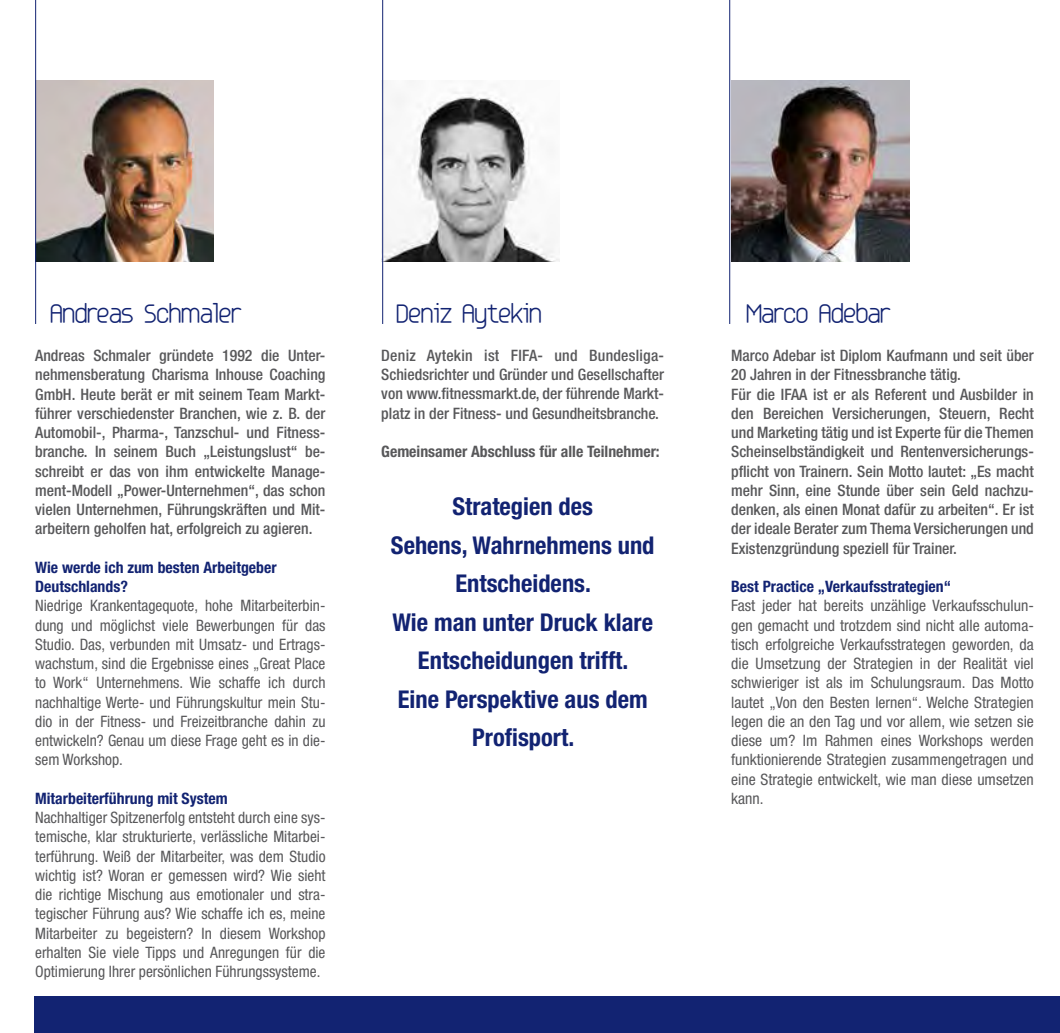
<style>
.page{position:relative;width:1060px;height:1033px;background:#fff}
.page>*{position:absolute;margin:0;border:0;box-sizing:border-box;transform-origin:0 0}
.t1{font:700 condensed 24.5px/38.5px "Helvetica Neue LT Pro";color:#122372;text-align:center}
.t2{font:21px "Base 4";color:#122372}
.t3{font:condensed 15.75px/19.2px "Helvetica Neue LT Pro";color:#58585a;text-align:justify}
.t4{font:500 condensed 15.75px/19.2px "Helvetica Neue LT Pro";color:#58585a;text-align:justify}
.t5{font:700 condensed 15.75px/19.2px "Helvetica Neue LT Pro";color:#122372}
.t6{font:700 condensed 15.75px "Helvetica Neue LT Pro";color:#58585a}
</style>
<div class="page">
<img style="left:36px;top:81px;width:178px;height:181px">
<img style="left:731px;top:81px;width:179px;height:181px">
<img style="left:381px;top:81px;width:179px;height:181px">
<div style="left:34px;top:996px;width:1026px;height:37px;background:#122372"></div>
<hr style="left:35px;top:0;width:1px;height:324px;background:#122372">
<hr style="left:729px;top:0;width:1px;height:324px;background:#122372">
<hr style="left:382px;top:0;width:1px;height:324px;background:#122372">
<h2 class="t2" style="left:50px;top:300px;width:193px">Andreas Schmaler</h2>
<h2 class="t2" style="left:396px;top:300px;width:147px">Deniz Aytekin</h2>
<h2 class="t2" style="left:746px;top:300px;width:146px">Marco Adebar</h2>
<p class="t4" style="left:731px;top:346px;width:304px;text-align:left">Marco Adebar ist Diplom Kaufmann und seit über 20 Jahren in der Fitnessbranche tätig.<br>Für die IFAA ist er als Referent und Ausbilder in den Bereichen Versicherungen, Steuern, Recht und Marketing tätig und ist Experte für die Themen Scheinselbständigkeit und Rentenversicherungs&shy;pflicht von Trainern. Sein Motto lautet: „Es macht mehr Sinn, eine Stunde über sein Geld nachzu&shy;denken, als einen Monat dafür zu arbeiten“. Er ist der ideale Berater zum Thema Versicherungen und Existenzgründung speziell für Trainer.</p>
<p class="t5" style="left:731px;top:577px;width:221px">Best Practice „Verkaufsstrategien“</p>
<p class="t3" style="left:731px;top:596px;width:304px">Fast jeder hat bereits unzählige Verkaufsschulun&shy;gen gemacht und trotzdem sind nicht alle automa&shy;tisch erfolgreiche Verkaufsstrategen geworden, da die Umsetzung der Strategien in der Realität viel schwieriger ist als im Schulungsraum. Das Motto lautet „Von den Besten lernen“. Welche Strategien legen die an den Tag und vor allem, wie setzen sie diese um? Im Rahmen eines Workshops werden funktionierende Strategien zusammengetragen und eine Strategie entwickelt, wie man diese umsetzen kann.</p>
<p class="t4" style="left:381px;top:345px;width:284px">Deniz Aytekin ist FIFA- und Bundesliga-Schiedsrichter und Gründer und Gesellschafter von www.fitnessmarkt.de, der führende Markt&shy;platz in der Fitness- und Gesundheitsbranche.</p>
<p class="t6" style="left:381px;top:442px;width:280px">Gemeinsamer Abschluss für alle Teilnehmer:</p>
<h1 class="t1" style="left:391px;top:487px;width:265px">Strategien des<br>Sehens, Wahrnehmens und<br>Entscheidens.<br>Wie man unter Druck klare<br>Entscheidungen trifft.<br>Eine Perspektive aus dem<br>Profisport.</h1>
<p class="t4" style="left:35px;top:346px;width:292px">Andreas Schmaler gründete 1992 die Unter&shy;nehmensberatung Charisma Inhouse Coaching GmbH. Heute berät er mit seinem Team Markt&shy;führer verschiedenster Branchen, wie z. B. der Automobil-, Pharma-, Tanzschul- und Fitness&shy;branche. In seinem Buch „Leistungslust“ be&shy;schreibt er das von ihm entwickelte Manage&shy;ment-Modell „Power-Unternehmen“, das schon vielen Unternehmen, Führungskräften und Mit&shy;arbeitern geholfen hat, erfolgreich zu agieren.</p>
<p class="t5" style="left:35px;top:557px;width:243px">Wie werde ich zum besten Arbeitgeber<br>Deutschlands?</p>
<p class="t3" style="left:35px;top:596px;width:292px">Niedrige Krankentagequote, hohe Mitarbeiterbin&shy;dung und möglichst viele Bewerbungen für das Studio. Das, verbunden mit Umsatz- und Ertrags&shy;wachstum, sind die Ergebnisse eines „Great Place to Work“ Unternehmens. Wie schaffe ich durch nachhaltige Werte- und Führungskultur mein Stu&shy;dio in der Fitness- und Freizeitbranche dahin zu entwickeln? Genau um diese Frage geht es in die&shy;sem Workshop.</p>
<p class="t5" style="left:35px;top:788px;width:194px">Mitarbeiterführung mit System</p>
<p class="t3" style="left:35px;top:808px;width:292px">Nachhaltiger Spitzenerfolg entsteht durch eine sys&shy;temische, klar strukturierte, verlässliche Mitarbei&shy;terführung. Weiß der Mitarbeiter, was dem Studio wichtig ist? Woran er gemessen wird? Wie sieht die richtige Mischung aus emotionaler und stra&shy;tegischer Führung aus? Wie schaffe ich es, meine Mitarbeiter zu begeistern? In diesem Workshop erhalten Sie viele Tipps und Anregungen für die Optimierung Ihrer persönlichen Führungssysteme.</p>
</div>
